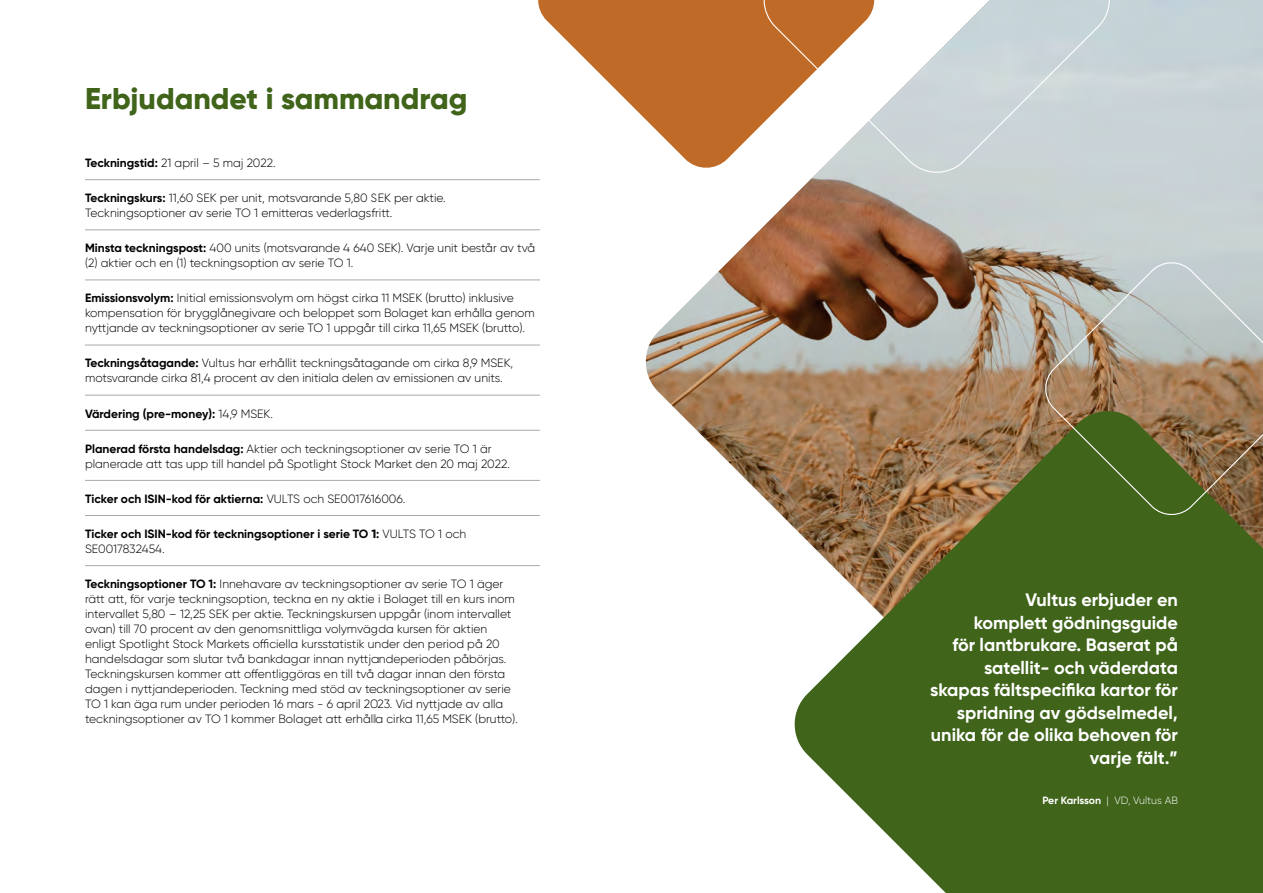
<style>
.page{position:relative;width:1263px;height:893px;background:#fff}
.page>*{position:absolute;margin:0;border:0;box-sizing:border-box;transform-origin:0 0}
.t1{font:800 30px "Gilroy";color:#3f641a}
.t2{font:700 18px/22.5px "Gilroy";color:#fff;text-align:right}
.t3{font:300 12px/15px "Gilroy";color:#000}
.t4{font:700 12px/15px "Gilroy";color:#000}
.t5{font:300 10.5px "Gilroy";color:#fff}
.s1{font-weight:700}
.s2{font-weight:300}
</style>
<div class="page">
<hr style="left:85px;top:179px;width:455px;height:1px;background:#aaa">
<hr style="left:85px;top:230px;width:455px;height:1px;background:#aaa">
<hr style="left:85px;top:280px;width:455px;height:1px;background:#aaa">
<hr style="left:85px;top:345px;width:455px;height:1px;background:#aaa">
<hr style="left:85px;top:395px;width:455px;height:1px;background:#aaa">
<hr style="left:85px;top:430px;width:455px;height:1px;background:#aaa">
<hr style="left:85px;top:480px;width:455px;height:1px;background:#aaa">
<hr style="left:85px;top:515px;width:455px;height:1px;background:#aaa">
<hr style="left:85px;top:565px;width:455px;height:1px;background:#aaa">
<img style="left:645px;top:0;width:618px;height:524px">
<svg style="left:790px;top:407px;width:473px;height:486px;background:#62763a"></svg>
<svg style="left:538px;top:0;width:221px;height:171px;fill:#c06a27"></svg>
<svg style="left:759px;top:0;width:356px;height:176px"></svg>
<svg style="left:1041px;top:258px;width:222px;height:259px;background:#908c6c"></svg>
<h1 class="t1" style="left:85px;top:80px;width:384px">Erbjudandet i sammandrag</h1>
<p class="t3" style="left:85px;top:155px;width:192px"><span class="s1">Teckningstid:</span> 21 april – 5 maj 2022.</p>
<p class="t3" style="left:85px;top:190px;width:362px"><span class="s1">Teckningskurs:</span> 11,60 SEK per unit, motsvarande 5,80 SEK per aktie.<br>Teckningsoptioner av serie TO 1 emitteras vederlagsfritt.</p>
<p class="t3" style="left:85px;top:240px;width:452px"><span class="s1">Minsta teckningspost:</span> 400 units (motsvarande 4 640 SEK). Varje unit består av två (2) aktier och en (1) teckningsoption av serie TO 1.</p>
<p class="t3" style="left:85px;top:290px;width:451px"><span class="s1">Emissionsvolym:</span> Initial emissionsvolym om högst cirka 11 MSEK (brutto) inklusive kompensation för brygglånegivare och beloppet som Bolaget kan erhålla genom nyttjande av teckningsoptioner av serie TO 1 uppgår till cirka 11,65 MSEK (brutto).</p>
<p class="t3" style="left:85px;top:356px;width:430px"><span class="s1">Teckningsåtagande:</span> Vultus har erhållit teckningsåtagande om cirka 8,9 MSEK, motsvarande cirka 81,4 procent av den initiala delen av emissionen av units.</p>
<p class="t4" style="left:85px;top:406px;width:189px">Värdering (pre-money): <span class="s2">14,9 MSEK.</span></p>
<p class="t3" style="left:85px;top:441px;width:426px"><span class="s1">Planerad första handelsdag:</span> Aktier och teckningsoptioner av serie TO 1 är planerade att tas upp till handel på Spotlight Stock Market den 20 maj 2022.</p>
<p class="t4" style="left:85px;top:491px;width:322px">Ticker och ISIN-kod för aktierna: <span class="s2">VULTS och SE0017616006.</span></p>
<p class="t4" style="left:85px;top:526px;width:383px">Ticker och ISIN-kod för teckningsoptioner i serie TO 1: <span class="s2">VULTS TO 1 och<br>SE0017832454.</span></p>
<p class="t3" style="left:85px;top:576px;width:434px"><span class="s1">Teckningsoptioner TO 1:</span> Innehavare av teckningsoptioner av serie TO 1 äger rätt att, för varje teckningsoption, teckna en ny aktie i Bolaget till en kurs inom intervallet 5,80 – 12,25 SEK per aktie. Teckningskursen uppgår (inom intervallet ovan) till 70 procent av den genomsnittliga volymvägda kursen för aktien enligt Spotlight Stock Markets officiella kursstatistik under den period på 20 handelsdagar som slutar två bankdagar innan nyttjandeperioden påbörjas.<br>Teckningskursen kommer att offentliggöras en till två dagar innan den första dagen i nyttjandeperioden. Teckning med stöd av teckningsoptioner av serie TO 1 kan äga rum under perioden 16 mars - 6 april 2023. Vid nyttjade av alla teckningsoptioner av TO 1 kommer Bolaget att erhålla cirka 11,65 MSEK (brutto).</p>
<h2 class="t2" style="left:930px;top:589px;width:249px">Vultus erbjuder en<br>komplett gödningsguide<br>för lantbrukare. Baserat på satellit- och väderdata skapas fältspecifika kartor för spridning av gödselmedel, unika för de olika behoven för varje fält.”</h2>
<p class="t5" style="left:1042px;top:794px;width:137px"><span class="s1">Per Karlsson</span> | VD, Vultus AB</p>
</div>
